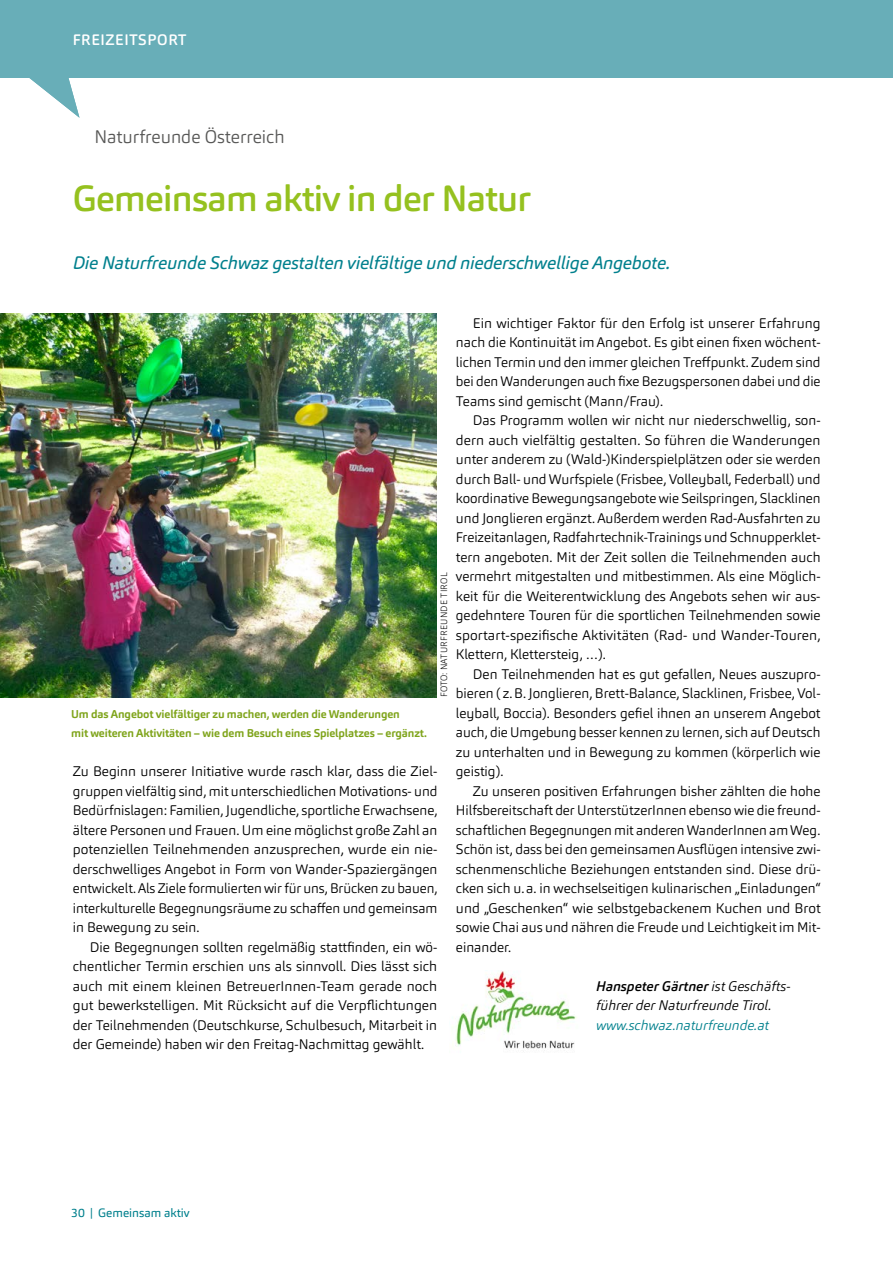
<style>
.page{position:relative;width:893px;height:1263px;background:#fff}
.page>*{position:absolute;margin:0;border:0;box-sizing:border-box;transform-origin:0 0}
.ÜBERSCHRIFT_01_BE{font:500 36px "Carnas";letter-spacing:-.02em;color:#95c11f}
.Überschrift_02_BE{font:italic 18px "Carnas";letter-spacing:-.01em;color:#00808d}
.Bildtext{font:300 18px "Carnas";color:#575756}
.Kopfzeile{font:500 15px "Carnas";letter-spacing:.03em;color:#fff}
.Fliesstext{font:300 13.8px/19.5px "Carnas";color:#000;text-align:justify}
.Fliesstext__1__Ze{font:300 13.8px/19.5px "Carnas";letter-spacing:-.005em;color:#000;text-align:justify}
.AutorIN{font:italic 300 13.8px/19.5px "Carnas";color:#000}
.AutorIN-2{font:italic 300 13.8px "Carnas";color:#00808d}
.t1{font:12px "Carnas";color:#00808d}
.Bildtext-2{font:700 11.25px/19.5px "Carnas";letter-spacing:-.01em;color:#7fa41b}
.Fotocredit{font:200 9px "Carnas";letter-spacing:.03em;color:#000}
.s1{font-weight:500}
</style>
<div class="page">
<svg style="left:0;top:0;width:893px;height:118px;fill:#68aeb8"></svg>
<img style="left:452px;top:970px;width:125px;height:82px">
<img style="left:0;top:314px;width:437px;height:383px">
<p class="Kopfzeile" style="left:73px;top:30px;width:116px">FREIZEITSPORT</p>
<p class="Bildtext" style="left:94px;top:125px;width:192px">Naturfreunde Österreich</p>
<p class="ÜBERSCHRIFT_01_BE" style="left:73px;top:175px;width:460px">Gemeinsam aktiv in der Natur</p>
<p class="Überschrift_02_BE" style="left:73px;top:252px;width:599px">Die Naturfreunde Schwaz gestalten vielfältige und niederschwellige Angebote.</p>
<p class="Bildtext-2" style="left:71px;top:704px;width:357px">Um das Angebot vielfältiger zu machen, werden die Wanderungen<br>mit weiteren Aktivitäten – wie dem Besuch eines Spielplatzes – ergänzt.</p>
<p class="Fotocredit" style="left:438px;top:697px;width:126px;rotate:-90deg">FOTO: NATURFREUNDE TIROL</p>
<p class="Fliesstext__1__Ze" style="left:73px;top:762px;width:366px">Zu Beginn unserer Initiative wurde rasch klar, dass die Ziel&shy;gruppen vielfältig sind, mit unterschiedlichen Motivations- und Bedürfnislagen: Familien, Jugendliche, sportliche Erwachsene, ältere Personen und Frauen. Um eine möglichst große Zahl an potenziellen Teilnehmenden anzusprechen, wurde ein nie&shy;derschwelliges Angebot in Form von Wander-Spaziergängen entwickelt.Als Ziele formulierten wir für uns, Brücken zu bauen, interkulturelle Begegnungsräume zu schaffen und gemeinsam in Bewegung zu sein.</p>
<p class="Fliesstext" style="left:73px;top:937px;width:366px;text-indent:17px">Die Begegnungen sollten regelmäßig stattfinden, ein wö&shy;chentlicher Termin erschien uns als sinnvoll. Dies lässt sich auch mit einem kleinen BetreuerInnen-Team gerade noch gut bewerkstelligen. Mit Rücksicht auf die Verpflichtungen der Teilnehmenden (Deutschkurse, Schulbesuch, Mitarbeit in der Gemeinde) haben wir den Freitag-Nachmittag gewählt.</p>
<p class="Fliesstext" style="left:456px;top:313px;width:366px;text-indent:17px">Ein wichtiger Faktor für den Erfolg ist unserer Erfahrung nach die Kontinuität im Angebot. Es gibt einen fixen wöchent&shy;lichen Termin und den immer gleichen Treffpunkt. Zudem sind bei den Wanderungen auch fixe Bezugspersonen dabei und die Teams sind gemischt (Mann/Frau).</p>
<p class="Fliesstext" style="left:456px;top:411px;width:366px;text-indent:17px">Das Programm wollen wir nicht nur niederschwellig, son&shy;dern auch vielfältig gestalten. So führen die Wanderungen unter anderem zu (Wald-)Kinderspielplätzen oder sie werden durch Ball- und Wurfspiele (Frisbee, Volleyball, Federball) und koordinative Bewegungsangebote wie Seilspringen, Slacklinen und Jonglieren ergänzt. Außerdem werden Rad-Ausfahrten zu Freizeitanlagen, Radfahrtechnik-Trainings und Schnupperklet&shy;tern angeboten. Mit der Zeit sollen die Teilnehmenden auch vermehrt mitgestalten und mitbestimmen. Als eine Möglich&shy;keit für die Weiterentwicklung des Angebots sehen wir aus&shy;gedehntere Touren für die sportlichen Teilnehmenden sowie sportart-spezifische Aktivitäten (Rad- und Wander-Touren, Klettern, Klettersteig, …).</p>
<p class="Fliesstext" style="left:456px;top:664px;width:366px;text-indent:17px">Den Teilnehmenden hat es gut gefallen, Neues auszupro&shy;bieren ( z.B. Jonglieren, Brett-Balance, Slacklinen, Frisbee, Vol&shy;leyball, Boccia). Besonders gefiel ihnen an unserem Angebot auch, die Umgebung besser kennen zu lernen, sich auf Deutsch zu unterhalten und in Bewegung zu kommen (körperlich wie geistig).</p>
<p class="Fliesstext" style="left:456px;top:781px;width:366px;text-indent:17px">Zu unseren positiven Erfahrungen bisher zählten die hohe Hilfsbereitschaft der UnterstützerInnen ebenso wie die freund&shy;schaftlichen Begegnungen mit anderen WanderInnen am Weg.<br>Schön ist, dass bei den gemeinsamen Ausflügen intensive zwi&shy;schenmenschliche Beziehungen entstanden sind. Diese drü&shy;cken sich u.a. in wechselseitigen kulinarischen „Einladungen“ und „Geschenken“ wie selbstgebackenem Kuchen und Brot sowie Chai aus und nähren die Freude und Leichtigkeit im Mit&shy;einander.</p>
<p class="AutorIN" style="left:596px;top:976px;width:195px"><span class="s1">Hanspeter Gärtner</span> ist Geschäfts&shy;führer der Naturfreunde Tirol.</p>
<p class="AutorIN-2" style="left:596px;top:1016px;width:174px">www.schwaz.naturfreunde.at</p>
<p class="t1" style="left:71px;top:1206px;width:120px">30 | Gemeinsam aktiv</p>
</div>
